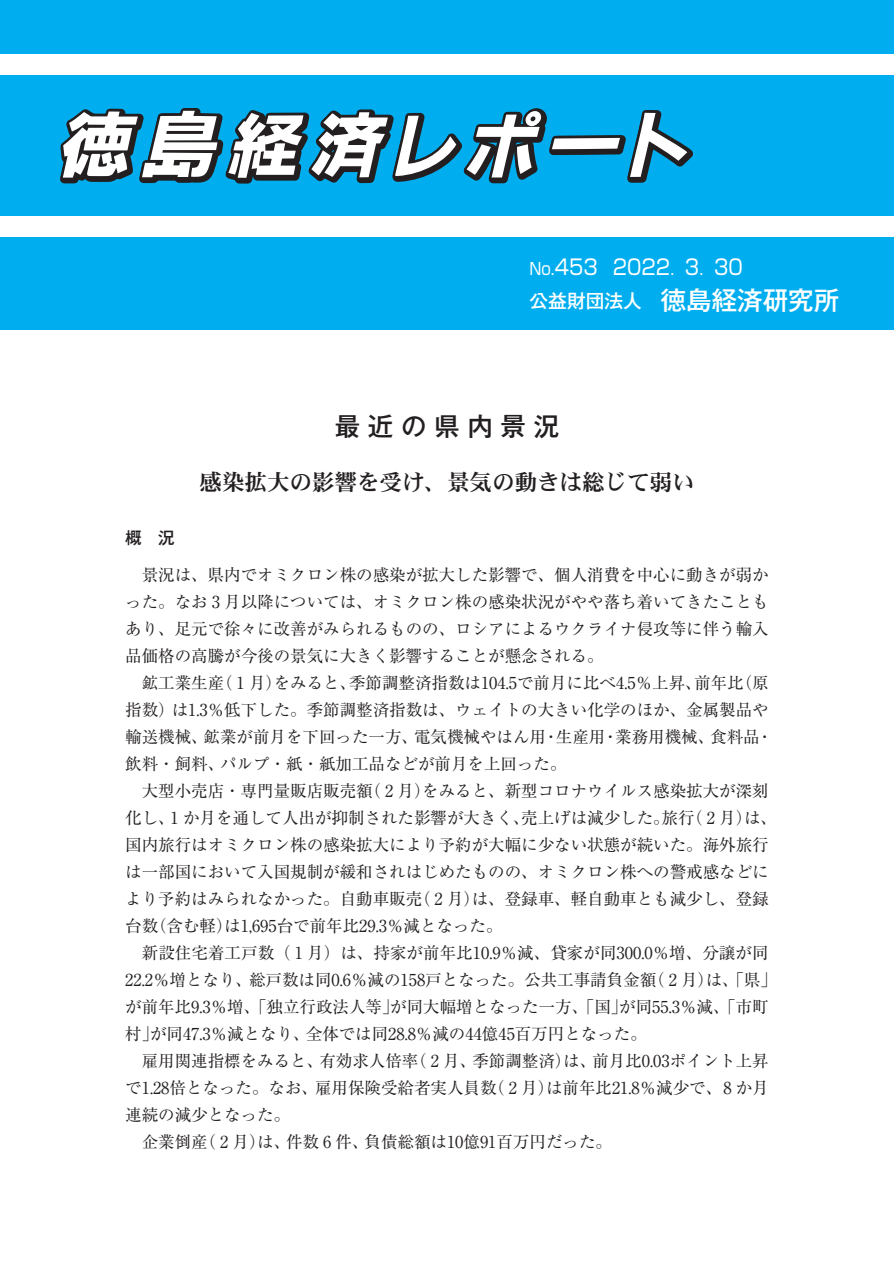
<style>
.page{position:relative;width:894px;height:1263px;background:#fff}
.page>*{position:absolute;margin:0;border:0;box-sizing:border-box;transform-origin:0 0}
.t1{font:500 25.5px "Gothic MB101 Pr 6";letter-spacing:.3em;color:#231f20}
.t2{font:22.5px "DFHS Mincho Std W7";color:#231f20}
.t3{font:21px "Shin Go Pr 6";color:#fff;scale:.9 1}
.t4{font:500 18.75px "Gothic MB101 Pr 6";color:#fff}
.t5{font:16.5px/27px "Ryumin Pr 6";color:#231f20}
.t6{font:500 16.5px "Gothic MB101 Pr 6";color:#231f20}
.s1{font-size:16.5px}
.s2{font-size:25.5px}
</style>
<div class="page">
<div style="left:0;top:0;width:894px;height:330px;background:#00aeef"></div>
<div style="left:0;top:54px;width:894px;height:20px;background:#fff"></div>
<div style="left:0;top:216px;width:894px;height:20px;background:#fff"></div>
<svg style="left:60px;top:108px;width:587px;height:76px"></svg>
<svg style="left:63px;top:110px;width:630px;height:68px"></svg>
<p class="t3" style="left:530px;top:249px;width:239px"><span class="s1">No.</span>453 2022<span class="s1">．</span>3<span class="s1">．</span>30</p>
<p class="t4" style="left:530px;top:285px;width:311px">公益財団法人　<span class="s2">徳島経済研究所</span></p>
<h1 class="t1" style="left:335px;top:406px;width:226px">最近の県内景況</h1>
<h2 class="t2" style="left:200px;top:470px;width:496px">感染拡大の影響を受け、景気の動きは総じて弱い</h2>
<p class="t6" style="left:125px;top:524px;width:51px">概　況</p>
<p class="t5" style="left:125px;top:560px;width:653px">　景況は、県内でオミクロン株の感染が拡大した影響で、個人消費を中心に動きが弱かった。なお 3 月以降については、オミクロン株の感染状況がやや落ち着いてきたこともあり、足元で徐々に改善がみられるものの、ロシアによるウクライナ侵攻等に伴う輸入品価格の高騰が今後の景気に大きく影響することが懸念される。<br>　鉱工業生産（ 1 月）をみると、季節調整済指数は104.5で前月に比べ4.5％上昇、前年比（原指数）は1.3％低下した。季節調整済指数は、ウェイトの大きい化学のほか、金属製品や輸送機械、鉱業が前月を下回った一方、電気機械やはん用・生産用・業務用機械、食料品・飲料・飼料、パルプ・紙・紙加工品などが前月を上回った。<br>　大型小売店・専門量販店販売額（ 2 月）をみると、新型コロナウイルス感染拡大が深刻化し、1 か月を通して人出が抑制された影響が大きく、売上げは減少した。旅行（ 2 月）は、国内旅行はオミクロン株の感染拡大により予約が大幅に少ない状態が続いた。海外旅行は一部国において入国規制が緩和されはじめたものの、オミクロン株への警戒感などにより予約はみられなかった。自動車販売（ 2 月）は、登録車、軽自動車とも減少し、登録台数（含む軽）は1,695台で前年比29.3％減となった。<br>　新設住宅着工戸数（ 1 月）は、持家が前年比10.9％減、貸家が同300.0％増、分譲が同22.2％増となり、総戸数は同0.6％減の158戸となった。公共工事請負金額（ 2 月）は、「県」が前年比9.3％増、「独立行政法人等」が同大幅増となった一方、「国」が同55.3％減、「市町村」が同47.3％減となり、全体では同28.8％減の44億45百万円となった。<br>　雇用関連指標をみると、有効求人倍率（ 2 月、季節調整済）は、前月比0.03ポイント上昇で1.28倍となった。なお、雇用保険受給者実人員数（ 2 月）は前年比21.8％減少で、8 か月連続の減少となった。<br>　企業倒産（ 2 月）は、件数 6 件、負債総額は10億91百万円だった。</p>
</div>
